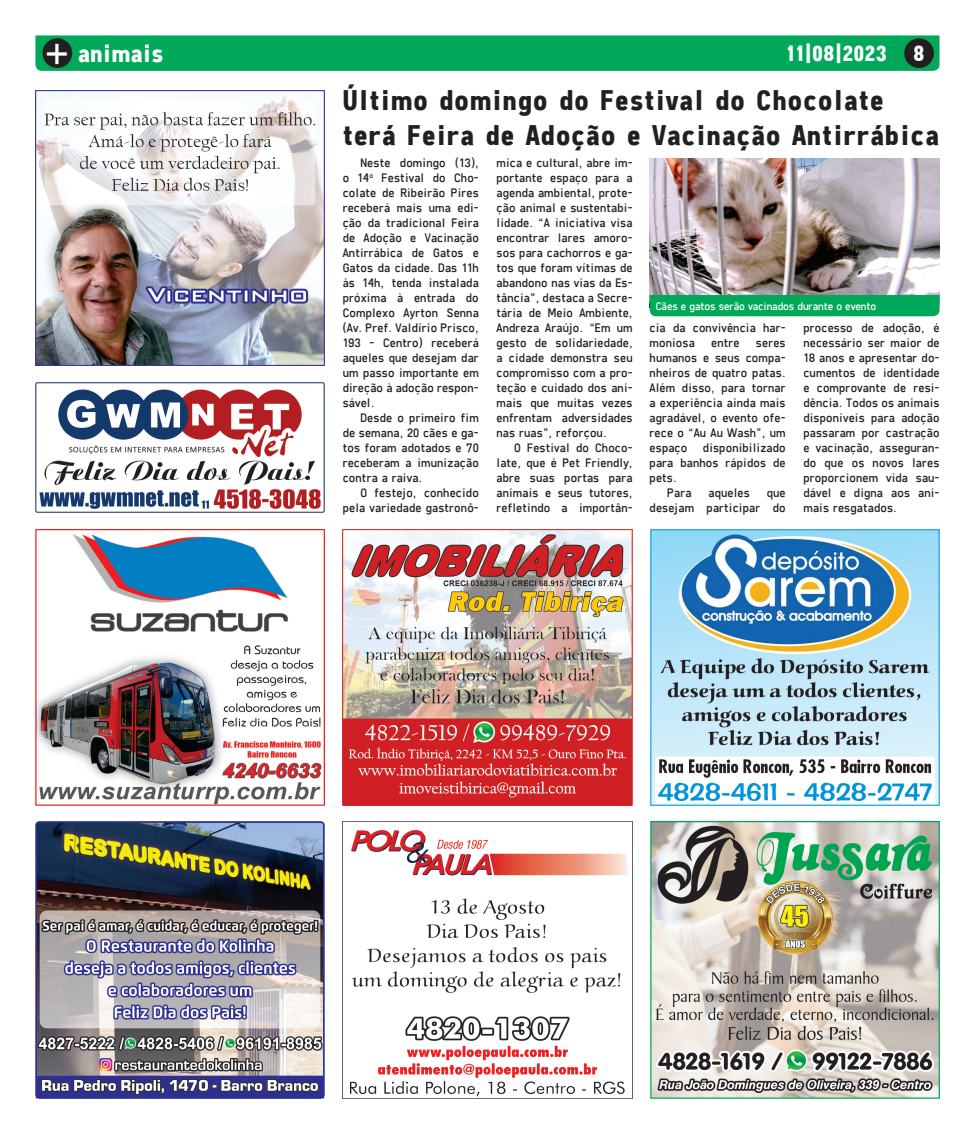
<style>
.page{position:relative;width:975px;height:1134px;background:#fff}
.page>*{position:absolute;margin:0;border:0;box-sizing:border-box;transform-origin:0 0}
.t1{font:41.75px "N Haas Grotesk TX Pro 55 Rg";color:#fff}
.t2{font:700 29px "Freeroad";letter-spacing:.02em;color:#231f20}
.t3{font:700 25.25px "Freeroad";color:#fff}
.t4{font:700 22.5px "Freeroad";color:#fff}
.t5{font:12.5px/15px "Freeroad";letter-spacing:.01em;color:#231f20;text-align:justify}
.t6{font:11.25px "Freeroad";letter-spacing:-.01em;color:#fff}
.t7{font:9.88px "N Haas Grotesk TX Pro 55 Rg";color:#231f20}
</style>
<div class="page">
<div style="left:35px;top:35px;width:904px;height:36px;background:#00a85a"></div>
<div style="left:904px;top:38px;width:29px;height:30px;background:#231f20;border-radius:50%"></div>
<div style="left:43px;top:38px;width:29px;height:30px;background:#231f20;border-radius:50%"></div>
<img style="left:649px;top:158px;width:290px;height:137px">
<div style="left:649px;top:295px;width:290px;height:21px;background:#00a85a"></div>
<img style="left:35px;top:90px;width:290px;height:276px">
<img style="left:35px;top:383px;width:290px;height:129px">
<img style="left:35px;top:529px;width:290px;height:277px">
<img style="left:343px;top:529px;width:289px;height:277px">
<img style="left:650px;top:529px;width:289px;height:277px">
<img style="left:35px;top:822px;width:290px;height:276px">
<img style="left:350px;top:830px;width:278px;height:267px">
<img style="left:650px;top:822px;width:289px;height:276px">
<p class="t7" style="left:51px;top:38px;width:7px">+</p>
<p class="t7" style="left:912px;top:38px;width:7px">+</p>
<p class="t1" style="left:45px;top:27px;width:27px">+</p>
<p class="t4" style="left:913px;top:40px;width:13px">8</p>
<p class="t3" style="left:78px;top:38px;width:87px">animais</p>
<p class="t4" style="left:785px;top:40px;width:103px">11|08|2023</p>
<p class="t2" style="left:342px;top:83px;width:543px">Último domingo do Festival do Chocolate</p>
<p class="t2" style="left:342px;top:118px;width:598px">terá Feira de Adoção e Vacinação Antirrábica</p>
<p class="t5" style="left:343px;top:155px;width:138px;text-indent:18px">Neste domingo (13), o 14<sup>o</sup> Festival do Cho&shy;colate de Ribeirão Pires receberá mais uma edi&shy;ção da tradicional Feira de Adoção e Vacinação Antirrábica de Gatos e Gatos da cidade. Das 11h às 14h, tenda instalada próxima à entrada do Complexo Ayrton Senna (Av. Pref. Valdírio Prisco, 193 – Centro) receberá aqueles que desejam dar um passo importante em direção à adoção respon&shy;sável.</p>
<p class="t5" style="left:343px;top:410px;width:138px;text-indent:18px">Desde o primeiro fim de semana, 20 cães e ga&shy;tos foram adotados e 70 receberam a imunização contra a raiva.</p>
<p class="t5" style="left:343px;top:485px;width:138px;text-align:right">O festejo, conhecido pela variedade gastronô-</p>
<p class="t5" style="left:496px;top:155px;width:138px">mica e cultural, abre im&shy;portante espaço para a agenda ambiental, prote&shy;ção animal e sustentabi&shy;lidade. “A iniciativa visa encontrar lares amoro&shy;sos para cachorros e ga&shy;tos que foram vítimas de abandono nas vias da Es&shy;tância”, destaca a Secre&shy;tária de Meio Ambiente, Andreza Araújo. “Em um gesto de solidariedade, a cidade demonstra seu compromisso com a pro&shy;teção e cuidado dos ani&shy;mais que muitas vezes enfrentam adversidades nas ruas”, reforçou.</p>
<p class="t5" style="left:496px;top:440px;width:138px;text-indent:18px">O Festival do Choco&shy;late, que é Pet Friendly, abre suas portas para animais e seus tutores, refletindo a importân-</p>
<p class="t6" style="left:655px;top:299px;width:222px">Cães e gatos serão vacinados durante o evento</p>
<p class="t5" style="left:649px;top:320px;width:138px">cia da convivência har&shy;moniosa</p>
<p class="t5" style="left:803px;top:320px;width:138px">processo de adoção, é necessário ser maior de 18 anos e apresentar do&shy;cumentos de identidade e comprovante de resi&shy;dência. Todos os animais disponíveis para adoção passaram por castração e vacinação, asseguran&shy;do que os novos lares proporcionem vida sau&shy;dável e digna aos ani&shy;mais resgatados.</p>
<p class="t5" style="left:711px;top:335px;width:30px">entre</p>
<p class="t5" style="left:649px;top:335px;width:138px;text-indent:106px">seres humanos e seus compa&shy;nheiros de quatro patas.<br>Além disso, para tornar a experiência ainda mais agradável, o evento ofe&shy;rece o “Au Au Wash”, um espaço disponibilizado para banhos rápidos de pets.</p>
<p class="t5" style="left:667px;top:485px;width:26px">Para</p>
<p class="t5" style="left:708px;top:485px;width:43px">aqueles</p>
<p class="t5" style="left:649px;top:485px;width:138px;text-align:right">que<br>desejam participar do</p>
</div>
